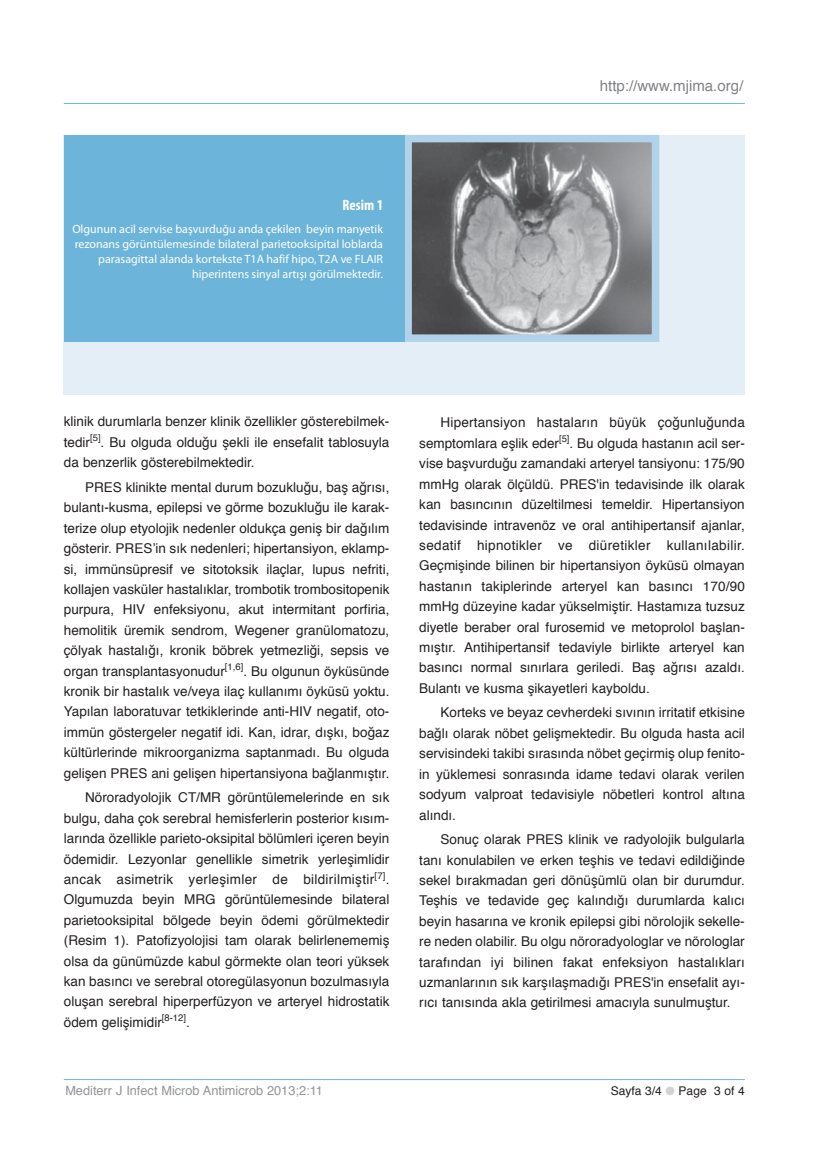
<style>
.page{position:relative;width:830px;height:1170px;background:#fff}
.page>*{position:absolute;margin:0;border:0;box-sizing:border-box;transform-origin:0 0}
.t1{font:15px "Helvetica";color:#808285}
.t2{font:700 condensed 15px "Myriad Pro";color:#fff}
.t3{font:13.5px/20.4px "Helvetica";color:#231f20;text-align:justify}
.t4{font:12.75px "Helvetica";color:#939598}
.t5{font:12px/15px "Myriad Pro";color:#fff;text-align:right}
.t6{font:12px "Helvetica";color:#231f20}
.s1{color:#d1d3d4}
</style>
<div class="page">
<hr style="left:64px;top:103px;width:680px;height:1px;background:#6cb4d9">
<hr style="left:64px;top:1079px;width:680px;height:1px;background:#6cb4d9">
<div style="left:64px;top:136px;width:680px;height:259px;background:#e3eef6"></div>
<img style="left:413px;top:144px;width:237px;height:189px">
<div style="left:404px;top:135px;width:255px;height:207px;border:8px solid #b1d3e9"></div>
<div style="left:64px;top:135px;width:340px;height:207px;background:#6cb4d9"></div>
<p class="t2" style="left:342px;top:199px;width:42px">Resim 1</p>
<p class="t5" style="left:72px;top:223px;width:312px">Olgunun acil servise başvurduğu anda çekilen beyin manyetik rezonans görüntülemesinde bilateral parietooksipital loblarda parasagittal alanda kortekste T1A hafif hipo, T2A ve FLAIR hiperintens sinyal artışı görülmektedir.</p>
<p class="t1" style="left:599px;top:79px;width:145px">http://www.mjima.org/</p>
<p class="t3" style="left:64px;top:412px;width:327px">klinik durumlarla benzer klinik özellikler gösterebilmek&shy;tedir<sup>[5]</sup>. Bu olguda olduğu şekli ile ensefalit tablosuyla da benzerlik gösterebilmektedir.</p>
<p class="t3" style="left:64px;top:478px;width:327px;text-indent:21px">PRES klinikte mental durum bozukluğu, baş ağrısı, bulantı-kusma, epilepsi ve görme bozukluğu ile karak&shy;terize olup etyolojik nedenler oldukça geniş bir dağılım gösterir. PRES’in sık nedenleri; hipertansiyon, eklamp&shy;si, immünsüpresif ve sitotoksik ilaçlar, lupus nefriti, kollajen vasküler hastalıklar, trombotik trombositopenik purpura, HIV enfeksiyonu, akut intermitant porfiria, hemolitik üremik sendrom, Wegener granülomatozu, çölyak hastalığı, kronik böbrek yetmezliği, sepsis ve organ transplantasyonudur<sup>[1,6]</sup>. Bu olgunun öyküsünde kronik bir hastalık ve/veya ilaç kullanımı öyküsü yoktu.<br>Yapılan laboratuvar tetkiklerinde anti-HIV negatif, oto&shy;immün göstergeler negatif idi. Kan, idrar, dışkı, boğaz kültürlerinde mikroorganizma saptanmadı. Bu olguda gelişen PRES ani gelişen hipertansiyona bağlanmıştır.</p>
<p class="t3" style="left:64px;top:788px;width:327px;text-indent:21px">Nöroradyolojik CT/MR görüntülemelerinde en sık bulgu, daha çok serebral hemisferlerin posterior kısım&shy;larında özellikle parieto-oksipital bölümleri içeren beyin ödemidir. Lezyonlar genellikle simetrik yerleşimlidir ancak asimetrik yerleşimler de bildirilmiştir<sup>[7]</sup>.<br>Olgumuzda beyin MRG görüntülemesinde bilateral parietooksipital bölgede beyin ödemi görülmektedir (Resim 1). Patofizyolojisi tam olarak belirlenememiş olsa da günümüzde kabul görmekte olan teori yüksek kan basıncı ve serebral otoregülasyonun bozulmasıyla oluşan serebral hiperperfüzyon ve arteryel hidrostatik ödem gelişimidir<sup>[8-12]</sup>.</p>
<p class="t3" style="left:419px;top:413px;width:327px;text-indent:21px">Hipertansiyon hastaların büyük çoğunluğunda semptomlara eşlik eder<sup>[5]</sup>. Bu olguda hastanın acil ser&shy;vise başvurduğu zamandaki arteryel tansiyonu: 175/90 mmHg olarak ölçüldü. PRES'in tedavisinde ilk olarak kan basıncının düzeltilmesi temeldir. Hipertansiyon tedavisinde intravenöz ve oral antihipertansif ajanlar, sedatif hipnotikler ve diüretikler kullanılabilir.<br>Geçmişinde bilinen bir hipertansiyon öyküsü olmayan hastanın takiplerinde arteryel kan basıncı 170/90 mmHg düzeyine kadar yükselmiştir. Hastamıza tuzsuz diyetle beraber oral furosemid ve metoprolol başlan&shy;mıştır. Antihipertansif tedaviyle birlikte arteryel kan basıncı normal sınırlara geriledi. Baş ağrısı azaldı.<br>Bulantı ve kusma şikayetleri kayboldu.</p>
<p class="t3" style="left:419px;top:703px;width:327px;text-indent:21px">Korteks ve beyaz cevherdeki sıvının irritatif etkisine bağlı olarak nöbet gelişmektedir. Bu olguda hasta acil servisindeki takibi sırasında nöbet geçirmiş olup fenito&shy;in yüklemesi sonrasında idame tedavi olarak verilen sodyum valproat tedavisiyle nöbetleri kontrol altına alındı.</p>
<p class="t3" style="left:419px;top:830px;width:327px;text-indent:21px">Sonuç olarak PRES klinik ve radyolojik bulgularla tanı konulabilen ve erken teşhis ve tedavi edildiğinde sekel bırakmadan geri dönüşümlü olan bir durumdur.<br>Teşhis ve tedavide geç kalındığı durumlarda kalıcı beyin hasarına ve kronik epilepsi gibi nörolojik sekelle&shy;re neden olabilir. Bu olgu nöroradyologlar ve nörologlar tarafından iyi bilinen fakat enfeksiyon hastalıkları uzmanlarının sık karşılaşmadığı PRES'in ensefalit ayı&shy;rıcı tanısında akla getirilmesi amacıyla sunulmuştur.</p>
<p class="t4" style="left:65px;top:1085px;width:259px">Mediterr J Infect Microb Antimicrob 2013;2:11</p>
<p class="t6" style="left:610px;top:1085px;width:135px">Sayfa 3/4 <span class="s1">●</span> Page 3 of 4</p>
</div>
